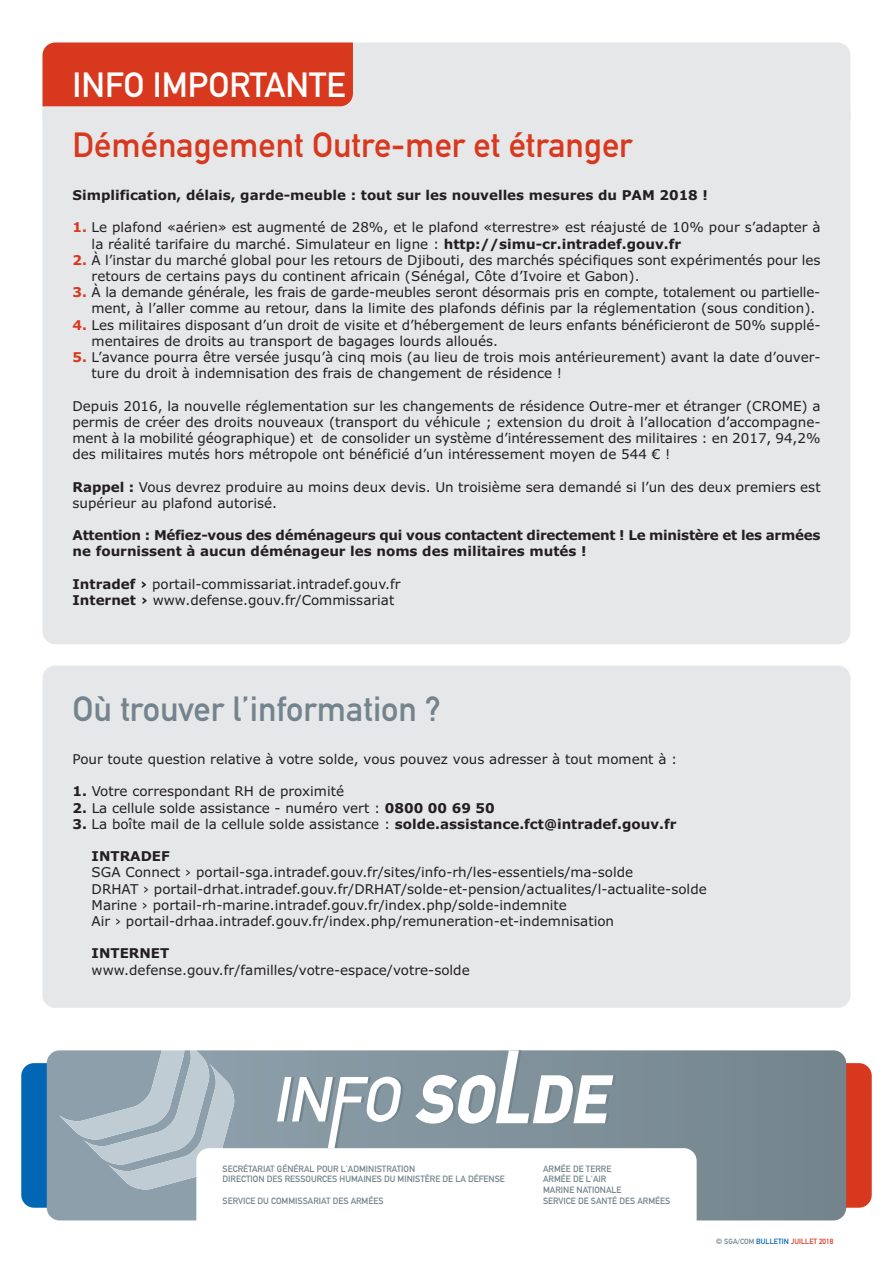
<style>
.page{position:relative;width:893px;height:1263px;background:#fff}
.page>*{position:absolute;margin:0;border:0;box-sizing:border-box;transform-origin:0 0}
.t1{font:34.5px "DIN Mittelschrift";color:#d8381e}
.t2{font:34.5px "DIN Mittelschrift";color:#73848c}
.t3{font:34.5px "DIN Mittelschrift";color:#fff}
.t4{font:13.5px/16.2px "Verdana";color:#231f20}
.t5{font:700 13.5px "Verdana";color:#231f20}
.t6{font:700 13.5px/16.2px "Verdana";letter-spacing:-.02em;color:#231f20}
.t7{font:9px/10.8px "DIN Mittelschrift";color:#73848c}
.t8{font:7.5px "DIN Mittelschrift";color:#d8381e}
.s1{font-weight:700;color:#d8381e}
.s2{font-weight:700}
.s3{font-weight:400}
.s4{color:#73848c}
.s5{color:#0166b3}
</style>
<div class="page">
<div style="left:21px;top:1063px;width:39px;height:145px;background:#0166b3;border-radius:13px"></div>
<div style="left:833px;top:1063px;width:39px;height:145px;background:#d8381e;border-radius:13px"></div>
<svg style="left:47px;top:1050px;width:799px;height:170px;background:#7d8f98"></svg>
<svg style="left:277px;top:1077px;width:127px;height:71px"></svg>
<svg style="left:415px;top:1050px;width:201px;height:73px"></svg>
<svg style="left:57px;top:1050px;width:179px;height:139px;background:#a3b3bc"></svg>
<div style="left:196px;top:1148px;width:501px;height:105px;background:#fff;border-radius:13px"></div>
<div style="left:43px;top:665px;width:807px;height:343px;background:#e6e7e9;border-radius:13px"></div>
<div style="left:43px;top:43px;width:807px;height:89px;background:#e6e7e9;border-radius:13px"></div>
<div style="left:43px;top:96px;width:807px;height:548px;background:#e6e7e9;border-radius:13px"></div>
<div style="left:43px;top:43px;width:310px;height:63px;background:#d8381e"></div>
<h1 class="t3" style="left:73px;top:73px;width:275px">INFO IMPORTANTE</h1>
<h1 class="t1" style="left:73px;top:132px;width:562px">Déménagement Outre-mer et étranger</h1>
<p class="t5" style="left:73px;top:190px;width:637px">Simplification, délais, garde-meuble : tout sur les nouvelles mesures du PAM 2018 !</p>
<p class="t4" style="left:92px;top:221px;width:731px;text-indent:-19px"><span class="s1">1.</span> Le plafond «aérien» est augmenté de 28%, et le plafond «terrestre» est réajusté de 10% pour s’adapter à la réalité tarifaire du marché. Simulateur en ligne : <span class="s2">http://simu-cr.intradef.gouv.fr</span></p>
<p class="t4" style="left:92px;top:253px;width:730px;text-indent:-19px"><span class="s1">2.</span> À l’instar du marché global pour les retours de Djibouti, des marchés spécifiques sont expérimentés pour les retours de certains pays du continent africain (Sénégal, Côte d’Ivoire et Gabon).</p>
<p class="t4" style="left:92px;top:285px;width:730px;text-indent:-19px"><span class="s1">3.</span> À la demande générale, les frais de garde-meubles seront désormais pris en compte, totalement ou partielle&shy;ment, à l’aller comme au retour, dans la limite des plafonds définis par la réglementation (sous condition).</p>
<p class="t4" style="left:92px;top:318px;width:730px;text-indent:-19px"><span class="s1">4.</span> Les militaires disposant d’un droit de visite et d’hébergement de leurs enfants bénéficieront de 50% supplé&shy;mentaires de droits au transport de bagages lourds alloués.</p>
<p class="t4" style="left:92px;top:350px;width:730px;text-indent:-19px"><span class="s1">5.</span> L’avance pourra être versée jusqu’à cinq mois (au lieu de trois mois antérieurement) avant la date d’ouver&shy;ture du droit à indemnisation des frais de changement de résidence !</p>
<p class="t4" style="left:73px;top:399px;width:750px;text-align:justify">Depuis 2016, la nouvelle réglementation sur les changements de résidence Outre-mer et étranger (CROME) a permis de créer des droits nouveaux (transport du véhicule ; extension du droit à l’allocation d’accompagne&shy;ment à la mobilité géographique) et de consolider un système d’intéressement des militaires : en 2017, 94,2% des militaires mutés hors métropole ont bénéficié d’un intéressement moyen de 544 € !</p>
<p class="t4" style="left:73px;top:480px;width:750px"><span class="s2">Rappel :</span> Vous devrez produire au moins deux devis. Un troisième sera demandé si l’un des deux premiers est supérieur au plafond autorisé.</p>
<p class="t6" style="left:73px;top:528px;width:749px">Attention : Méfiez-vous des déménageurs qui vous contactent directement ! Le ministère et les armées ne fournissent à aucun déménageur les noms des militaires mutés !</p>
<p class="t4" style="left:73px;top:577px;width:330px"><span class="s2">Intradef ›</span> portail-commissariat.intradef.gouv.fr<br><span class="s2">Internet ›</span> www.defense.gouv.fr/Commissariat</p>
<h1 class="t2" style="left:73px;top:696px;width:370px">Où trouver l’information ?</h1>
<p class="t4" style="left:73px;top:752px;width:606px">Pour toute question relative à votre solde, vous pouvez vous adresser à tout moment à :</p>
<p class="t4" style="left:73px;top:784px;width:273px"><span class="s2">1.</span> Votre correspondant RH de proximité</p>
<p class="t4" style="left:73px;top:801px;width:424px"><span class="s2">2.</span> La cellule solde assistance - numéro vert : <span class="s2">0800 00 69 50</span></p>
<p class="t5" style="left:73px;top:818px;width:605px">3. <span class="s3">La boîte mail de la cellule solde assistance :</span> solde.assistance.fct@intradef.gouv.fr</p>
<p class="t5" style="left:92px;top:851px;width:80px">INTRADEF</p>
<p class="t4" style="left:92px;top:865px;width:617px">SGA Connect › portail-sga.intradef.gouv.fr/sites/info-rh/les-essentiels/ma-solde<br>DRHAT › portail-drhat.intradef.gouv.fr/DRHAT/solde-et-pension/actualites/l-actualite-solde Marine › portail-rh-marine.intradef.gouv.fr/index.php/solde-indemnite<br>Air › portail-drhaa.intradef.gouv.fr/index.php/remuneration-et-indemnisation</p>
<p class="t5" style="left:92px;top:948px;width:79px">INTERNET</p>
<p class="t4" style="left:92px;top:963px;width:380px">www.defense.gouv.fr/familles/votre-espace/votre-solde</p>
<p class="t7" style="left:223px;top:1164px;width:284px">SECRÉTARIAT GÉNÉRAL POUR L'ADMINISTRATION<br>DIRECTION DES RESSOURCES HUMAINES DU MINISTÈRE DE LA DÉFENSE</p>
<p class="t7" style="left:223px;top:1196px;width:163px">SERVICE DU COMMISSARIAT DES ARMÉES</p>
<p class="t7" style="left:543px;top:1164px;width:129px">ARMÉE DE TERRE<br>ARMÉE DE L'AIR<br>MARINE NATIONALE<br>SERVICE DE SANTÉ DES ARMÉES</p>
<p class="t8" style="left:716px;top:1238px;width:119px"><span class="s4">© SGA/COM</span> <span class="s5">BULLETIN</span> JUILLET 2018</p>
</div>
